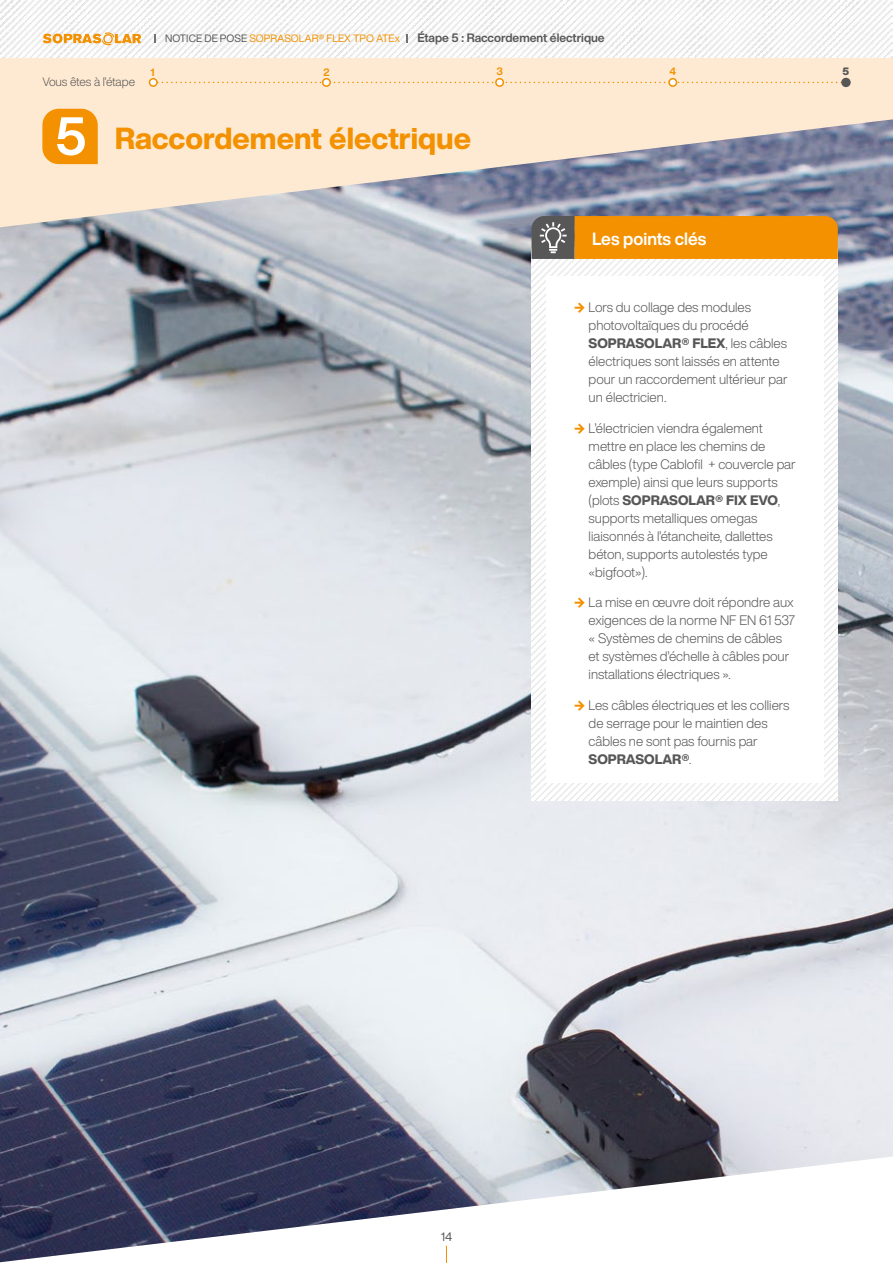
<style>
.page{position:relative;width:893px;height:1263px;background:#fff}
.page>*{position:absolute;margin:0;border:0;box-sizing:border-box;transform-origin:0 0}
.t1{font:800 30px "Helvetica Now Display";color:#f39100}
.t2{font:700 17.55px "Helvetica Now Display";color:#fff}
.t3{font:300 13.5px/18px "Helvetica Now Display";color:#585757}
.t4{font:700 12px "Helvetica Now Display";color:#585757}
.t5{font:300 12px "Helvetica Now Display";letter-spacing:-.01em;color:#585757}
.t6{font:12px "Helvetica Now Display";color:#585757}
.t7{font:10.5px "Helvetica Now Display";letter-spacing:.005em;color:#f39100}
.t8{font:700 10.5px "Helvetica Now Display";color:#f39100}
.t9{font:900 10.5px "Helvetica Now Display";color:#585757}
.s1{color:#585757}
.s2{font-weight:700;font-size:52.5px;color:#fff}
.s3{font-family:"Inter";font-weight:900;color:#f39100}
.s4{font-weight:800}
</style>
<div class="page">
<img style="left:0;top:227px;width:893px;height:1035px">
<svg style="left:0;top:57px;width:893px;height:170px;background:#dbcfc6"></svg>
<svg style="left:42px;top:109px;width:56px;height:55px;background:#f3960d"></svg>
<svg style="left:158px;top:82px;width:683px;height:1px"></svg>
<div style="left:496px;top:79px;width:7px;height:7px;background:#fff;border-radius:50%"></div>
<div style="left:495px;top:78px;width:9px;height:9px;border:2px solid #f39100;border-radius:50%"></div>
<div style="left:842px;top:79px;width:8px;height:7px;background:#585757;border-radius:50%"></div>
<div style="left:841px;top:78px;width:10px;height:9px;border:2px solid #585757;border-radius:50%"></div>
<div style="left:150px;top:79px;width:7px;height:7px;background:#fff;border-radius:50%"></div>
<div style="left:149px;top:78px;width:9px;height:9px;border:2px solid #f39100;border-radius:50%"></div>
<div style="left:323px;top:79px;width:7px;height:7px;background:#fff;border-radius:50%"></div>
<div style="left:322px;top:78px;width:9px;height:9px;border:2px solid #f39100;border-radius:50%"></div>
<div style="left:669px;top:79px;width:7px;height:7px;background:#fff;border-radius:50%"></div>
<div style="left:668px;top:78px;width:9px;height:9px;border:2px solid #f39100;border-radius:50%"></div>
<img style="left:532px;top:259px;width:306px;height:542px">
<svg style="left:546px;top:276px;width:277px;height:507px"></svg>
<svg style="left:531px;top:216px;width:307px;height:43px;background:#df8b10"></svg>
<img style="left:0;top:0;width:893px;height:57px">
<svg style="left:43px;top:32px;width:98px;height:13px"></svg>
<p class="t5" style="left:42px;top:73px;width:94px">Vous êtes à l’étape</p>
<p class="t7" style="left:165px;top:31px;width:236px"><span class="s1">NOTICE DE POSE</span> SOPRASOLAR® FLEX TPO ATEx</p>
<p class="t4" style="left:417px;top:29px;width:189px">Étape 5 : Raccordement électrique</p>
<p class="t8" style="left:150px;top:65px;width:6px">1</p>
<p class="t8" style="left:323px;top:65px;width:8px">2</p>
<p class="t8" style="left:496px;top:65px;width:8px">3</p>
<p class="t8" style="left:669px;top:65px;width:8px">4</p>
<p class="t9" style="left:843px;top:64px;width:8px">5</p>
<h1 class="t1" style="left:55px;top:118px;width:418px"><span class="s2">5</span> Raccordement électrique</h1>
<p class="t2" style="left:592px;top:227px;width:116px">Les points clés</p>
<p class="t3" style="left:589px;top:298px;width:201px;text-indent:-16px"><span class="s3">→</span> Lors du collage des modules photovoltaïques du procédé<br><span class="s4">SOPRASOLAR® FLEX</span>, les câbles électriques sont laissés en attente pour un raccordement ultérieur par un électricien.</p>
<p class="t3" style="left:589px;top:419px;width:209px;text-indent:-16px"><span class="s3">→</span> L’électricien viendra également mettre en place les chemins de câbles (type Cablofil + couvercle par exemple) ainsi que leurs supports (plots <span class="s4">SOPRASOLAR® FIX EVO</span>, supports metalliques omegas liaisonnés à l’étancheite, dallettes béton, supports autolestés type «bigfoot»).</p>
<p class="t3" style="left:589px;top:593px;width:208px;text-indent:-16px"><span class="s3">→</span> La mise en œuvre doit répondre aux exigences de la norme NF EN 61 537 « Systèmes de chemins de câbles et systèmes d’échelle à câbles pour installations électriques ».</p>
<p class="t3" style="left:589px;top:696px;width:202px;text-indent:-16px"><span class="s3">→</span> Les câbles électriques et les colliers de serrage pour le maintien des câbles ne sont pas fournis par<br><span class="s4">SOPRASOLAR®</span>.</p>
<p class="t6" style="left:441px;top:1229px;width:13px">14</p>
</div>
